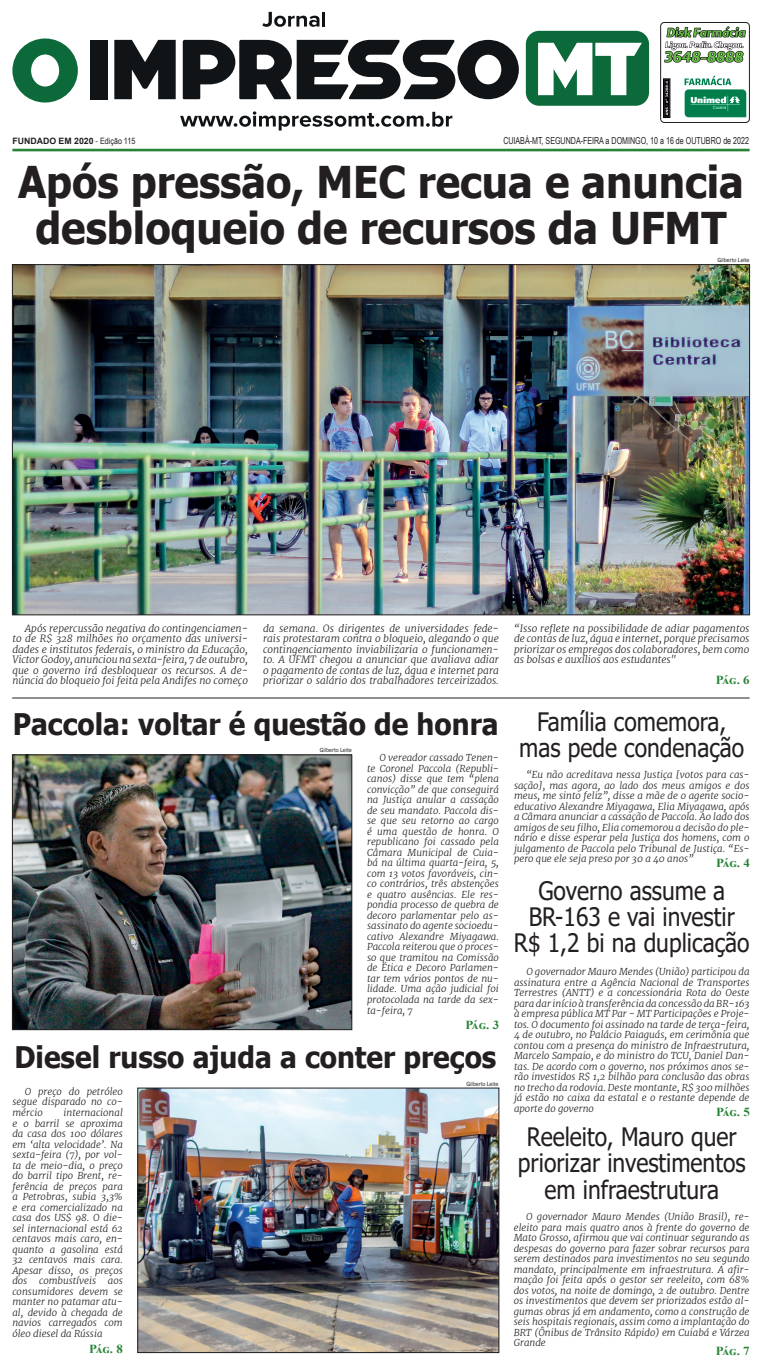
<style>
.page{position:relative;width:762px;height:1365px;background:#fff}
.page>*{position:absolute;margin:0;border:0;box-sizing:border-box;transform-origin:0 0}
.t1{font:700 43.75px/45.5px "Tahoma";color:#231f20;text-align:center;scale:.94 1}
.t2{font:700 29.75px "Tahoma";color:#231f20;scale:.94 1}
.t3{font:25.38px/26.2px "Tahoma";color:#231f20;text-align:center;scale:.9 1}
.t4{font:700 12.25px "Times New Roman";letter-spacing:-.05em;color:#278335;scale:1.05 1}
.t5{font:italic 300 10.06px/10.5px "Merriweather";color:#231f20;text-align:justify}
.t6{font:italic 300 9.62px/10.5px "Merriweather";color:#231f20;text-align:justify}
.t7{font:9.62px "Arial Narrow";color:#231f20;scale:.9 1}
.t8{font:700 8.75px "Arial";color:#231f20}
.t9{font:6.12px "Franklin Gothic";letter-spacing:-.01em;color:#231f20;scale:.95 1}
.s1{font-family:"Arial Narrow";font-weight:400}
</style>
<div class="page">
<img style="left:663px;top:27px;width:83px;height:91px">
<div style="left:660px;top:22px;width:89px;height:101px;border:1px solid #231f20;border-radius:4px"></div>
<div style="left:525px;top:31px;width:124px;height:75px;background:#0b693a;border-radius:13px"></div>
<svg style="left:262px;top:12px;width:57px;height:15px"></svg>
<hr style="left:322px;top:12px;width:3px;height:15px;background:#111416">
<div style="left:90px;top:40px;width:17px;height:59px;background:#111416"></div>
<svg style="left:114px;top:40px;width:62px;height:59px"></svg>
<svg style="left:183px;top:40px;width:335px;height:59px"></svg>
<svg style="left:538px;top:43px;width:103px;height:52px"></svg>
<svg style="left:180px;top:111px;width:272px;height:19px"></svg>
<svg style="left:12px;top:38px;width:66px;height:64px"></svg>
<hr style="left:12px;top:149px;width:737px;height:2px;background:#278335">
<hr style="left:12px;top:697px;width:737px;height:1px;background:#231f20">
<img style="left:14px;top:266px;width:733px;height:347px">
<img style="left:14px;top:756px;width:336px;height:271px">
<div style="left:12px;top:754px;width:340px;height:275px;border:1px solid #231f20"></div>
<img style="left:139px;top:1089px;width:358px;height:261px">
<div style="left:137px;top:1087px;width:362px;height:265px;border:1px solid #231f20"></div>
<p class="t8" style="left:12px;top:134px;width:124px">FUNDADO EM 2020 <span class="s1">- Edição 115</span></p>
<p class="t7" style="left:503px;top:133px;width:274px">CUIABÁ-MT, SEGUNDA-FEIRA a DOMINGO, 10 a 16 de OUTUBRO de 2022</p>
<h1 class="t1" style="left:18px;top:161px;width:773px">Após pressão, MEC recua e anuncia desbloqueio de recursos da UFMT</h1>
<p class="t9" style="left:717px;top:256px;width:35px">Gilberto Leite</p>
<p class="t5" style="left:12px;top:622px;width:237px;text-indent:12px">Após repercussão negativa do contingenciamen&shy;to de R$ 328 milhões no orçamento das universi&shy;dades e institutos federais, o ministro da Educação, Victor Godoy, anunciou na sexta-feira, 7 de outubro, que o governo irá desbloquear os recursos. A de&shy;núncia do bloqueio foi feita pela Andifes no começo</p>
<p class="t5" style="left:263px;top:622px;width:237px">da semana. Os dirigentes de universidades fede&shy;rais protestaram contra o bloqueio, alegando o que contingenciamento inviabilizaria o funcionamen&shy;to. A UFMT chegou a anunciar que avaliava adiar o pagamento de contas de luz, água e internet para priorizar o salário dos trabalhadores terceirizados.</p>
<p class="t5" style="left:514px;top:622px;width:237px">“Isso reflete na possibilidade de adiar pagamentos de contas de luz, água e internet, porque precisamos priorizar os empregos dos colaboradores, bem como as bolsas e auxílios aos estudantes"</p>
<p class="t4" style="left:715px;top:671px;width:34px">Pág. 6</p>
<h2 class="t2" style="left:13px;top:702px;width:518px">Paccola: voltar é questão de honra</h2>
<p class="t6" style="left:367px;top:752px;width:133px;text-indent:12px">O vereador cassado Tenen&shy;te Coronel Paccola (Republi&shy;canos) disse que tem “plena convicção” de que conseguirá na Justiça anular a cassação de seu mandato. Paccola dis&shy;se que seu retorno ao cargo é uma questão de honra. O republicano foi cassado pela Câmara Municipal de Cuia&shy;bá na última quarta-feira, 5, com 13 votos favoráveis, cin&shy;co contrários, três abstenções e quatro ausências. Ele res&shy;pondia processo de quebra de decoro parlamentar pelo as&shy;sassinato do agente socioedu&shy;cativo Alexandre Miyagawa.<br>Paccola reiterou que o proces&shy;so que tramitou na Comissão de Ética e Decoro Parlamen&shy;tar tem vários pontos de nu&shy;lidade. Uma ação judicial foi protocolada na tarde da sex&shy;ta-feira, 7</p>
<p class="t4" style="left:465px;top:1015px;width:34px">Pág. 3</p>
<p class="t9" style="left:320px;top:746px;width:35px">Gilberto Leite</p>
<h2 class="t2" style="left:14px;top:1036px;width:514px">Diesel russo ajuda a conter preços</h2>
<p class="t6" style="left:12px;top:1086px;width:112px;text-indent:12px">O preço do petróleo segue disparado no co&shy;mércio</p>
<p class="t9" style="left:466px;top:1079px;width:35px">Gilberto Leite</p>
<p class="t6" style="left:12px;top:1107px;width:112px;text-indent:51px">internacional e o barril se aproxima da casa dos 100 dólares em ‘alta velocidade’. Na sexta-feira (7), por vol&shy;ta de meio-dia, o preço do barril tipo Brent, re&shy;ferência de preços para a Petrobras, subia 3,3% e era comercializado na casa dos US$ 98. O die&shy;sel internacional está 62 centavos mais caro, en&shy;quanto a gasolina está 32 centavos mais cara.<br>Apesar disso, os preços dos combustíveis aos consumidores devem se manter no patamar atu&shy;al, devido à chegada de navios carregados com óleo diesel da Rússia</p>
<p class="t4" style="left:89px;top:1339px;width:34px">Pág. 8</p>
<h3 class="t3" style="left:519px;top:710px;width:251px">Família comemora, mas pede condenação</h3>
<p class="t6" style="left:514px;top:769px;width:237px;text-indent:12px">“Eu não acreditava nessa Justiça [votos para cas&shy;sação], mas agora, ao lado dos meus amigos e dos meus, me sinto feliz”, disse a mãe de o agente socio&shy;educativo Alexandre Miyagawa, Elia Miyagawa, após a Câmara anunciar a cassação de Paccola. Ao lado dos amigos de seu filho, Elia comemorou a decisão do ple&shy;nário e disse esperar pela Justiça dos homens, com o julgamento de Paccola pelo Tribunal de Justiça. “Es&shy;pero que ele seja preso por 30 a 40 anos”</p>
<p class="t4" style="left:716px;top:854px;width:34px">Pág. 4</p>
<h3 class="t3" style="left:514px;top:878px;width:263px">Governo assume a<br>BR-163 e vai investir<br>R$ 1,2 bi na duplicação</h3>
<p class="t6" style="left:514px;top:966px;width:237px;text-indent:12px">O governador Mauro Mendes (União) participou da assinatura entre a Agência Nacional de Transportes Terrestres (ANTT) e a concessionária Rota do Oeste para dar início à transferência da concessão da BR-163 à empresa pública MT Par - MT Participações e Proje&shy;tos. O documento foi assinado na tarde de terça-feira, 4 de outubro, no Palácio Paiaguás, em cerimônia que contou com a presença do ministro de Infraestrutura, Marcelo Sampaio, e do ministro do TCU, Daniel Dan&shy;tas. De acordo com o governo, nos próximos anos se&shy;rão investidos R$ 1,2 bilhão para conclusão das obras no trecho da rodovia. Deste montante, R$ 300 milhões já estão no caixa da estatal e o restante depende de aporte do governo</p>
<p class="t4" style="left:716px;top:1103px;width:34px">Pág. 5</p>
<h3 class="t3" style="left:518px;top:1125px;width:254px">Reeleito, Mauro quer priorizar investimentos em infraestrutura</h3>
<p class="t6" style="left:513px;top:1211px;width:237px;text-indent:12px">O governador Mauro Mendes (União Brasil), re&shy;eleito para mais quatro anos à frente do governo de Mato Grosso, afirmou que vai continuar segurando as despesas do governo para fazer sobrar recursos para serem destinados para investimentos no seu segundo mandato, principalmente em infraestrutura. A afir&shy;mação foi feita após o gestor ser reeleito, com 68% dos votos, na noite de domingo, 2 de outubro. Dentre os investimentos que devem ser priorizados estão al&shy;gumas obras já em andamento, como a construção de seis hospitais regionais, assim como a implantação do BRT (Ônibus de Trânsito Rápido) em Cuiabá e Várzea Grande</p>
<p class="t4" style="left:715px;top:1341px;width:34px">Pág. 7</p>
</div>
